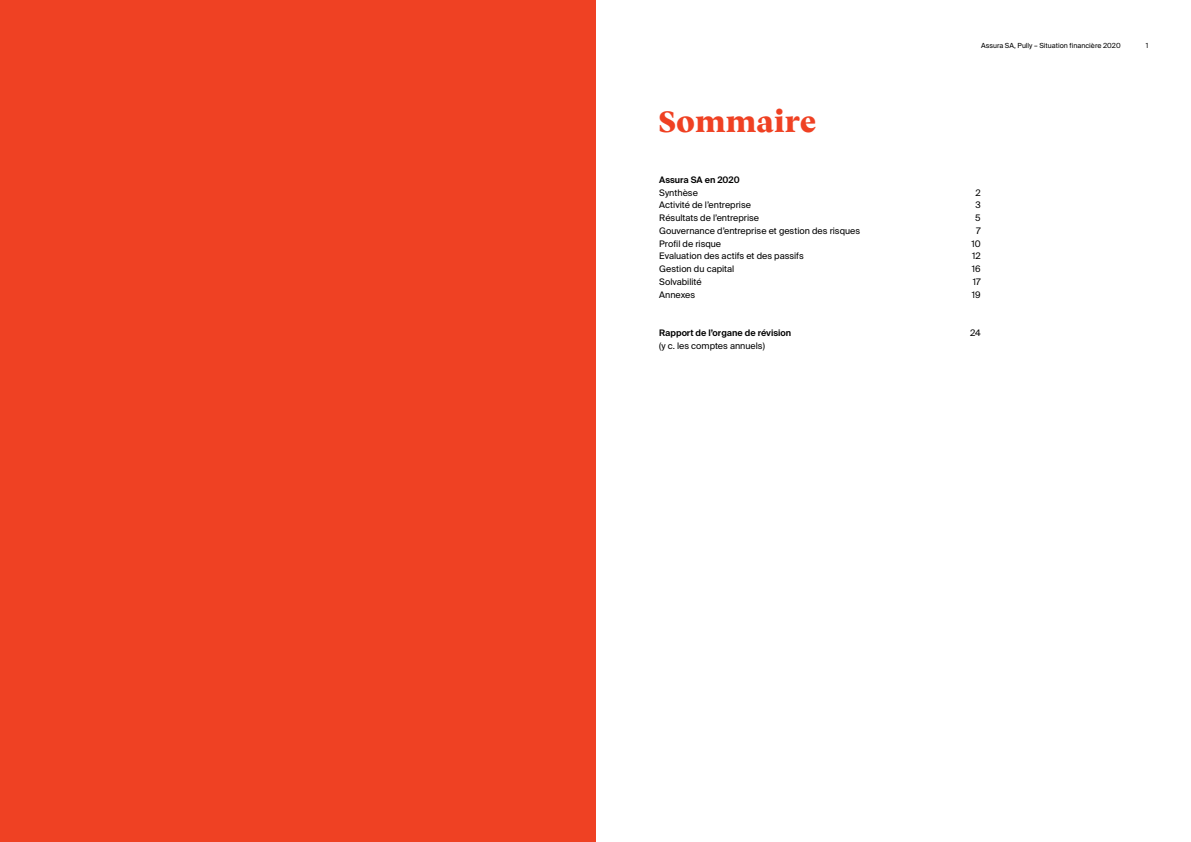
<style>
.page{position:relative;width:1191px;height:842px;background:#fff}
.page>*{position:absolute;margin:0;border:0;box-sizing:border-box;transform-origin:0 0}
.t1{font:800 30px "Vesterbro";color:#ef4123}
.t2{font:9px "Suisse Intl";color:#000}
.t3{font:600 9px "Suisse Intl";color:#000}
.t4{font:7px "Suisse Intl";color:#000}
</style>
<div class="page">
<div style="left:0;top:0;width:595px;height:842px;background:#ef4123"></div>
<h1 class="t1" style="left:658px;top:99px;width:160px">Sommaire</h1>
<p class="t4" style="left:981px;top:41px;width:141px">Assura SA, Pully – Situation financière 2020</p>
<p class="t4" style="left:1145px;top:41px;width:4px">1</p>
<p class="t3" style="left:659px;top:174px;width:82px">Assura SA en 2020</p>
<p class="t2" style="left:659px;top:187px;width:40px">Synthèse</p>
<p class="t2" style="left:975px;top:187px;width:7px">2</p>
<p class="t2" style="left:659px;top:200px;width:93px">Activité de l’entreprise</p>
<p class="t2" style="left:975px;top:200px;width:7px">3</p>
<p class="t2" style="left:659px;top:213px;width:101px">Résultats de l’entreprise</p>
<p class="t2" style="left:975px;top:213px;width:7px">5</p>
<p class="t2" style="left:659px;top:225px;width:202px">Gouvernance d’entreprise et gestion des risques</p>
<p class="t2" style="left:976px;top:225px;width:6px">7</p>
<p class="t2" style="left:659px;top:238px;width:63px">Profil de risque</p>
<p class="t2" style="left:971px;top:238px;width:11px">10</p>
<p class="t2" style="left:659px;top:251px;width:146px">Evaluation des actifs et des passifs</p>
<p class="t2" style="left:972px;top:251px;width:10px">12</p>
<p class="t2" style="left:659px;top:264px;width:77px">Gestion du capital</p>
<p class="t2" style="left:971px;top:264px;width:10px">16</p>
<p class="t2" style="left:659px;top:276px;width:44px">Solvabilité</p>
<p class="t2" style="left:972px;top:276px;width:9px">17</p>
<p class="t2" style="left:659px;top:289px;width:37px">Annexes</p>
<p class="t2" style="left:972px;top:289px;width:10px">19</p>
<p class="t3" style="left:659px;top:328px;width:133px">Rapport de l’organe de révision</p>
<p class="t2" style="left:970px;top:328px;width:12px">24</p>
<p class="t2" style="left:659px;top:340px;width:107px">(y c. les comptes annuels)</p>
</div>
